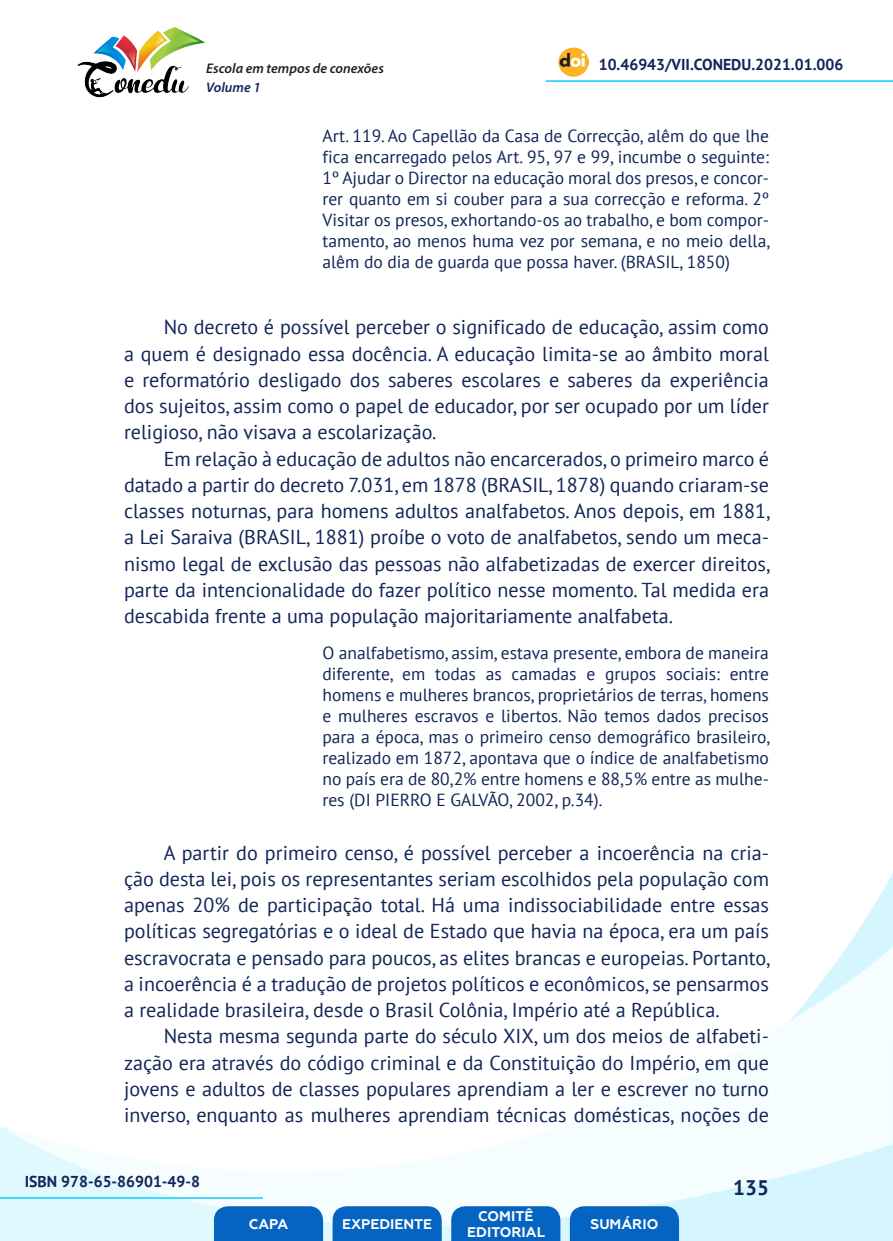
<style>
.page{position:relative;width:893px;height:1241px;background:#fff}
.page>*{position:absolute;margin:0;border:0;box-sizing:border-box;transform-origin:0 0}
.t1{font:700 21px "PT Sans";color:#112558}
._8_CORPO{font:20.12px/26.2px "PT Sans";color:#112558;text-align:justify}
._12_CITACAO{font:17.5px/21px "PT Sans";color:#112558;text-align:justify}
.t2{font:700 15.75px "PT Sans";color:#112558}
.t3{font:700 14px/16.8px "Geometria";color:#fff;text-align:center}
.t4{font:italic 600 14px "Myriad Pro";color:#231f20}
.t5{font:italic 600 14px "Myriad Pro";color:#112558}
</style>
<div class="page">
<svg style="left:848px;top:873px;width:45px;height:73px"></svg>
<svg style="left:0;top:946px;width:893px;height:294px"></svg>
<hr style="left:0;top:1196px;width:263px;height:2px;background:#2dd4fe">
<hr style="left:546px;top:80px;width:347px;height:2px;background:#2dd4fe">
<img style="left:559px;top:47px;width:30px;height:30px">
<img style="left:77px;top:27px;width:128px;height:71px">
<svg style="left:214px;top:1205px;width:109px;height:35px;background:#126bc4"></svg>
<svg style="left:333px;top:1205px;width:109px;height:35px;background:#126bc4"></svg>
<svg style="left:451px;top:1205px;width:109px;height:35px;background:#126bc4"></svg>
<svg style="left:570px;top:1205px;width:109px;height:35px;background:#116bc4"></svg>
<p class="t4" style="left:206px;top:59px;width:179px">Escola em tempos de conexões</p>
<p class="t2" style="left:599px;top:54px;width:246px">10.46943/VII.CONEDU.2021.01.006</p>
<p class="t5" style="left:206px;top:78px;width:56px">Volume 1</p>
<p class="_12_CITACAO" style="left:322px;top:125px;width:449px">Art. 119. Ao Capellão da Casa de Correcção, alêm do que lhe fica encarregado pelos Art. 95, 97 e 99, incumbe o seguinte:<br>1º Ajudar o Director na educação moral dos presos, e concor&shy;rer quanto em si couber para a sua correcção e reforma. 2º Visitar os presos, exhortando-os ao trabalho, e bom compor&shy;tamento, ao menos huma vez por semana, e no meio della, alêm do dia de guarda que possa haver. (BRASIL, 1850)</p>
<p class="_8_CORPO" style="left:124px;top:313px;width:646px;text-indent:40px">No decreto é possível perceber o significado de educação, assim como a quem é designado essa docência. A educação limita-se ao âmbito moral e reformatório desligado dos saberes escolares e saberes da experiência dos sujeitos, assim como o papel de educador, por ser ocupado por um líder religioso, não visava a escolarização.</p>
<p class="_8_CORPO" style="left:124px;top:445px;width:648px;text-indent:40px">Em relação à educação de adultos não encarcerados, o primeiro marco é datado a partir do decreto 7.031, em 1878 (BRASIL, 1878) quando criaram-se classes noturnas, para homens adultos analfabetos. Anos depois, em 1881, a Lei Saraiva (BRASIL, 1881) proíbe o voto de analfabetos, sendo um meca&shy;nismo legal de exclusão das pessoas não alfabetizadas de exercer direitos, parte da intencionalidade do fazer político nesse momento. Tal medida era descabida frente a uma população majoritariamente analfabeta.</p>
<p class="_12_CITACAO" style="left:322px;top:642px;width:449px">O analfabetismo, assim, estava presente, embora de maneira diferente, em todas as camadas e grupos sociais: entre homens e mulheres brancos, proprietários de terras, homens e mulheres escravos e libertos. Não temos dados precisos para a época, mas o primeiro censo demográfico brasileiro, realizado em 1872, apontava que o índice de analfabetismo no país era de 80,2% entre homens e 88,5% entre as mulhe&shy;res (DI PIERRO E GALVÃO, 2002, p.34).</p>
<p class="_8_CORPO" style="left:124px;top:838px;width:648px;text-indent:40px">A partir do primeiro censo, é possível perceber a incoerência na cria&shy;ção desta lei, pois os representantes seriam escolhidos pela população com apenas 20% de participação total. Há uma indissociabilidade entre essas políticas segregatórias e o ideal de Estado que havia na época, era um país escravocrata e pensado para poucos, as elites brancas e europeias. Portanto, a incoerência é a tradução de projetos políticos e econômicos, se pensarmos a realidade brasileira, desde o Brasil Colônia, Império até a República.</p>
<p class="_8_CORPO" style="left:124px;top:1022px;width:646px;text-indent:40px">Nesta mesma segunda parte do século XIX, um dos meios de alfabeti&shy;zação era através do código criminal e da Constituição do Império, em que jovens e adultos de classes populares aprendiam a ler e escrever no turno inverso, enquanto as mulheres aprendiam técnicas domésticas, noções de</p>
<p class="t2" style="left:25px;top:1170px;width:177px">ISBN 978-65-86901-49-8</p>
<p class="t3" style="left:249px;top:1215px;width:41px">CAPA</p>
<p class="t3" style="left:342px;top:1215px;width:92px">EXPEDIENTE</p>
<p class="t3" style="left:467px;top:1207px;width:79px">COMITÊ<br>EDITORIAL</p>
<p class="t3" style="left:590px;top:1215px;width:69px">SUMÁRIO</p>
<p class="t1" style="left:733px;top:1173px;width:37px">135</p>
</div>
